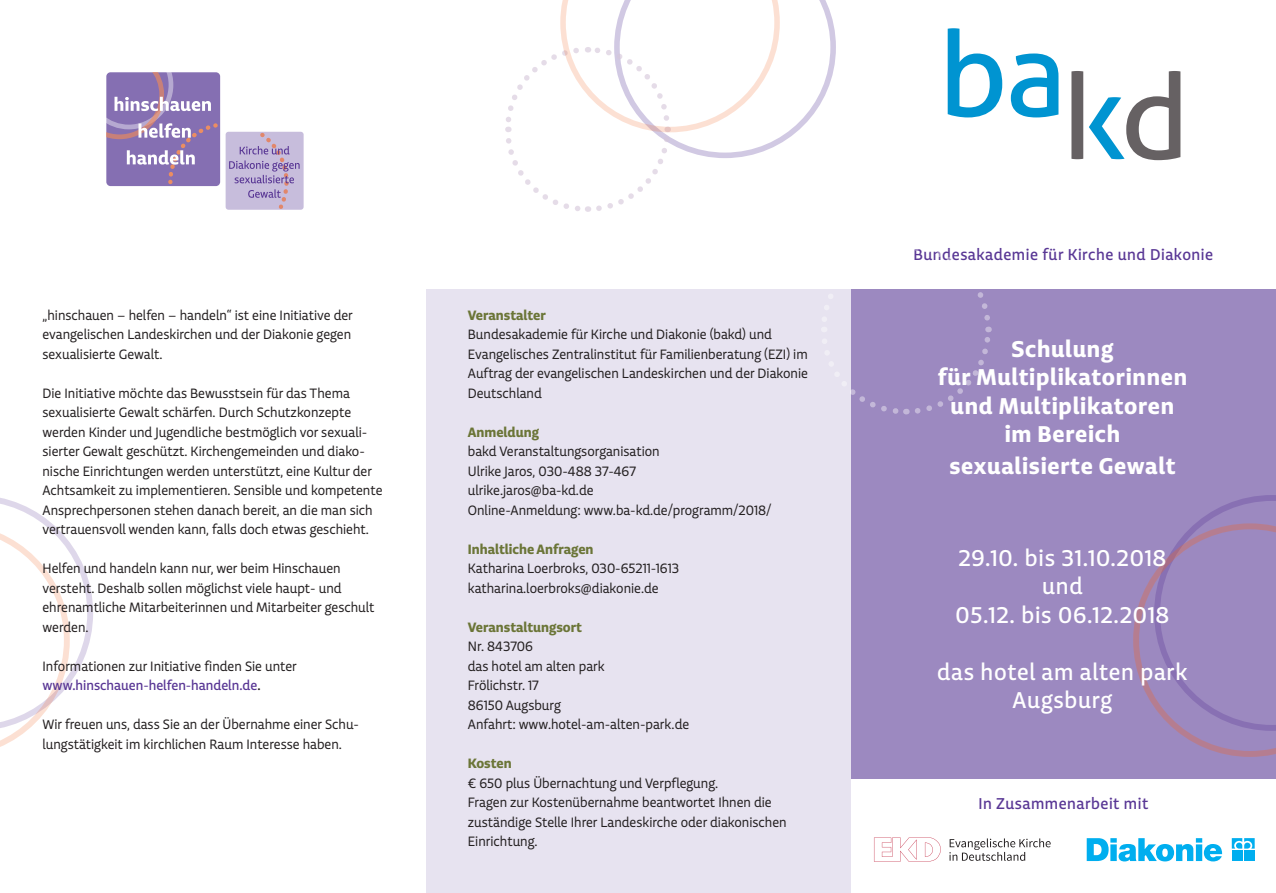
<style>
.page{position:relative;width:1276px;height:893px;background:#fff}
.page>*{position:absolute;margin:0;border:0;box-sizing:border-box;transform-origin:0 0}
.ü1_lila_ekd{font:24px "Echo Std Bld";letter-spacing:.03em;color:#fff}
.ü1_lila_ekd-2{font:500 24px "Echo Std";letter-spacing:.03em;color:#fff}
.ü1_lila_ekd-3{font:500 16.5px "Echo Std";letter-spacing:.03em;color:#593795}
.fließtext_ekd{font:14.25px/19.5px "Echo Std";color:#231f20}
.fließtext_ekd-2{font:14.25px "Echo Std Bld";color:#6b7537}
.fließtext_ekd-3{font:500 14.25px "Echo Std";color:#593795}
.s1{color:#231f20}
</style>
<div class="page">
<div style="left:850px;top:289px;width:426px;height:489px;background:#9c89c0"></div>
<svg style="left:949px;top:838px;width:101px;height:23px"></svg>
<svg style="left:874px;top:838px;width:67px;height:24px"></svg>
<svg style="left:1086px;top:838px;width:136px;height:23px"></svg>
<svg style="left:1231px;top:838px;width:23px;height:11px"></svg>
<div style="left:1231px;top:850px;width:11px;height:11px;background:#00aeef"></div>
<div style="left:1244px;top:850px;width:10px;height:11px;background:#00aeef"></div>
<div style="left:426px;top:289px;width:424px;height:604px;background:#e7e3f0"></div>
<svg style="left:505px;top:0;width:331px;height:212px"></svg>
<svg style="left:822px;top:289px;width:170px;height:127px"></svg>
<svg style="left:1133px;top:495px;width:143px;height:262px"></svg>
<svg style="left:0;top:498px;width:93px;height:249px"></svg>
<div style="left:106px;top:72px;width:114px;height:114px;background:#856fb2;border-radius:4px"></div>
<div style="left:226px;top:132px;width:78px;height:78px;background:#c7bddc;border-radius:3px"></div>
<svg style="left:229px;top:133px;width:71px;height:76px"></svg>
<svg style="left:106px;top:72px;width:112px;height:111px"></svg>
<svg style="left:947px;top:28px;width:55px;height:89px"></svg>
<svg style="left:1011px;top:54px;width:47px;height:63px"></svg>
<svg style="left:1071px;top:71px;width:12px;height:88px"></svg>
<svg style="left:1089px;top:71px;width:91px;height:89px"></svg>
<p class="fließtext_ekd" style="left:43px;top:305px;width:312px;text-align:justify">„hinschauen – helfen – handeln“ ist eine Initiative der evangelischen Landeskirchen und der Diakonie gegen sexualisierte Gewalt.</p>
<p class="fließtext_ekd" style="left:43px;top:383px;width:341px">Die Initiative möchte das Bewusstsein für das Thema sexualisierte Gewalt schärfen. Durch Schutzkonzepte werden Kinder und Jugendliche bestmöglich vor sexuali&shy;sierter Gewalt geschützt. Kirchengemeinden und diako&shy;nische Einrichtungen werden unterstützt, eine Kultur der Achtsamkeit zu implementieren. Sensible und kompetente Ansprechpersonen stehen danach bereit, an die man sich vertrauensvoll wenden kann, falls doch etwas geschieht.</p>
<p class="fließtext_ekd" style="left:43px;top:559px;width:333px">Helfen und handeln kann nur, wer beim Hinschauen versteht. Deshalb sollen möglichst viele haupt- und ehrenamtliche Mitarbeiterinnen und Mitarbeiter geschult werden.</p>
<p class="fließtext_ekd" style="left:43px;top:656px;width:256px">Informationen zur Initiative finden Sie unter</p>
<p class="fließtext_ekd-3" style="left:43px;top:677px;width:220px">www.hinschauen-helfen-handeln.de<span class="s1">.</span></p>
<p class="fließtext_ekd" style="left:43px;top:715px;width:318px">Wir freuen uns, dass Sie an der Übernahme einer Schu&shy;lungstätigkeit im kirchlichen Raum Interesse haben.</p>
<p class="fließtext_ekd-2" style="left:468px;top:306px;width:79px">Veranstalter</p>
<p class="fließtext_ekd" style="left:468px;top:325px;width:342px">Bundesakademie für Kirche und Diakonie (bakd) und Evangelisches Zentralinstitut für Familienberatung (EZI) im Auftrag der evangelischen Landeskirchen und der Diakonie Deutschland</p>
<p class="fließtext_ekd-2" style="left:468px;top:423px;width:73px">Anmeldung</p>
<p class="fließtext_ekd" style="left:468px;top:442px;width:193px">bakd Veranstaltungsorganisation</p>
<p class="fließtext_ekd" style="left:468px;top:461px;width:170px">Ulrike Jaros, 030-488 37-467</p>
<p class="fließtext_ekd" style="left:468px;top:481px;width:127px">ulrike.jaros@ba-kd.de</p>
<p class="fließtext_ekd" style="left:468px;top:500px;width:305px">Online-Anmeldung: www.ba-kd.de/programm/2018/</p>
<p class="fließtext_ekd-2" style="left:468px;top:540px;width:127px">Inhaltliche Anfragen</p>
<p class="fließtext_ekd" style="left:468px;top:559px;width:213px">Katharina Loerbroks, 030-65211-1613</p>
<p class="fließtext_ekd" style="left:468px;top:578px;width:192px">katharina.loerbroks@diakonie.de</p>
<p class="fließtext_ekd-2" style="left:468px;top:618px;width:116px">Veranstaltungsort</p>
<p class="fließtext_ekd" style="left:468px;top:637px;width:67px">Nr. 843706</p>
<p class="fließtext_ekd" style="left:468px;top:656px;width:138px">das hotel am alten park</p>
<p class="fließtext_ekd" style="left:468px;top:676px;width:72px">Frölichstr. 17</p>
<p class="fließtext_ekd" style="left:468px;top:695px;width:94px">86150 Augsburg</p>
<p class="fließtext_ekd" style="left:468px;top:715px;width:223px">Anfahrt: www.hotel-am-alten-park.de</p>
<p class="fließtext_ekd-2" style="left:468px;top:754px;width:45px">Kosten</p>
<p class="fließtext_ekd" style="left:468px;top:773px;width:252px">€ 650 plus Übernachtung und Verpflegung.</p>
<p class="fließtext_ekd" style="left:468px;top:793px;width:320px">Fragen zur Kostenübernahme beantwortet Ihnen die zuständige Stelle Ihrer Landeskirche oder diakonischen<br>Einrichtung.</p>
<p class="ü1_lila_ekd-3" style="left:913px;top:244px;width:301px">Bundesakademie für Kirche und Diakonie</p>
<p class="ü1_lila_ekd" style="left:1011px;top:333px;width:103px">Schulung</p>
<p class="ü1_lila_ekd" style="left:937px;top:361px;width:251px">für Multiplikatorinnen</p>
<p class="ü1_lila_ekd" style="left:950px;top:390px;width:225px">und Multiplikatoren</p>
<p class="ü1_lila_ekd" style="left:1004px;top:418px;width:117px">im Bereich</p>
<p class="ü1_lila_ekd" style="left:949px;top:450px;width:228px">sexualisierte Gewalt</p>
<p class="ü1_lila_ekd-2" style="left:958px;top:543px;width:209px">29.10. bis 31.10.2018</p>
<p class="ü1_lila_ekd-2" style="left:1042px;top:572px;width:42px">und</p>
<p class="ü1_lila_ekd-2" style="left:955px;top:600px;width:215px">05.12. bis 06.12.2018</p>
<p class="ü1_lila_ekd-2" style="left:937px;top:657px;width:252px">das hotel am alten park</p>
<p class="ü1_lila_ekd-2" style="left:1012px;top:686px;width:101px">Augsburg</p>
<p class="ü1_lila_ekd-3" style="left:978px;top:794px;width:171px">In Zusammenarbeit mit</p>
</div>
